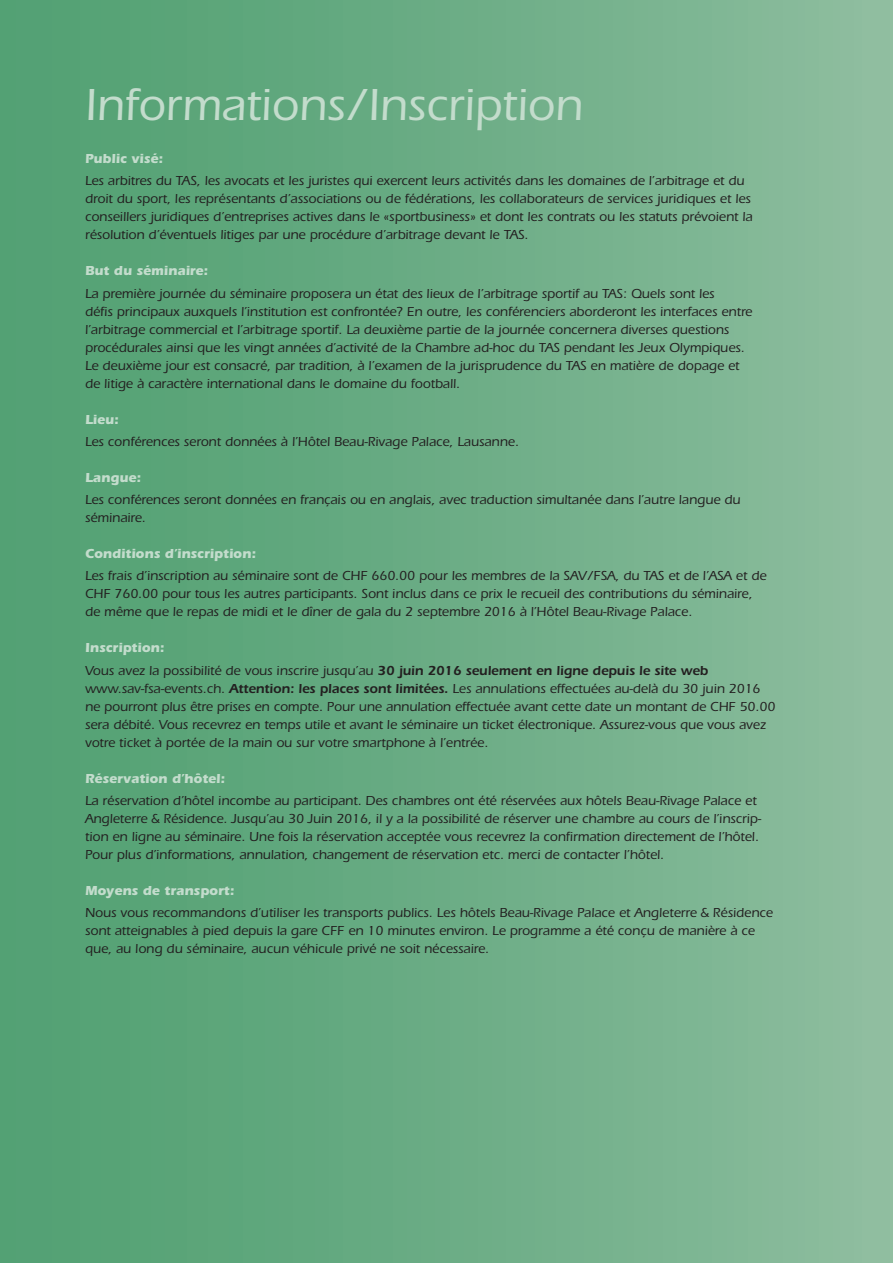
<style>
.page{position:relative;width:893px;height:1263px;background:#fff}
.page>*{position:absolute;margin:0;border:0;box-sizing:border-box;transform-origin:0 0}
.t1{font:500 46.5px "Itc Eras";color:#c3dccc}
.t2{font:500 13.5px/18px "Itc Eras";color:#231f20}
.t3{font:700 13.5px "Itc Eras";color:#c3dccc}
.s1{font-weight:700;color:#c3dccc}
.s2{font-weight:600}
</style>
<div class="page">
<div style="left:0;top:0;width:893px;height:1263px;background:linear-gradient(to right,#4e9e70,#8dbd9e)"></div>
<h1 class="t1" style="left:85px;top:79px;width:499px">Informations/Inscription</h1>
<p class="t3" style="left:85px;top:151px;width:80px">Public visé:</p>
<p class="t2" style="left:85px;top:172px;width:669px">Les arbitres du TAS, les avocats et les juristes qui exercent leurs activités dans les domaines de l’arbitrage et du droit du sport, les représentants d’associations ou de fédérations, les collaborateurs de services juridiques et les conseillers juridiques d’entreprises actives dans le «sportbusiness» et dont les contrats ou les statuts prévoient la résolution d’éventuels litiges par une procédure d’arbitrage devant le TAS.</p>
<p class="t3" style="left:85px;top:263px;width:124px">But du séminaire:</p>
<p class="t2" style="left:85px;top:284px;width:669px">La première journée du séminaire proposera un état des lieux de l’arbitrage sportif au TAS: Quels sont les<br>défis principaux auxquels l’institution est confrontée? En outre, les conférenciers aborderont les interfaces entre l’arbitrage commercial et l’arbitrage sportif. La deuxième partie de la journée concernera diverses questions procédurales ainsi que les vingt années d’activité de la Chambre ad-hoc du TAS pendant les Jeux Olympiques.<br>Le deuxième jour est consacré, par tradition, à l’examen de la jurisprudence du TAS en matière de dopage et de litige à caractère international dans le domaine du football.</p>
<p class="t3" style="left:85px;top:411px;width:35px">Lieu:</p>
<p class="t2" style="left:85px;top:433px;width:435px">Les conférences seront données à l’Hôtel Beau-Rivage Palace, Lausanne.</p>
<p class="t3" style="left:85px;top:470px;width:58px">Langue:</p>
<p class="t2" style="left:85px;top:491px;width:657px">Les conférences seront données en français ou en anglais, avec traduction simultanée dans l’autre langue du séminaire.</p>
<p class="t3" style="left:85px;top:546px;width:172px">Conditions d’inscription:</p>
<p class="t2" style="left:85px;top:567px;width:683px">Les frais d’inscription au séminaire sont de CHF 660.00 pour les membres de la SAV/FSA, du TAS et de l’ASA et de<br>CHF 760.00 pour tous les autres participants. Sont inclus dans ce prix le recueil des contributions du séminaire, de même que le repas de midi et le dîner de gala du 2 septembre 2016 à l’Hôtel Beau-Rivage Palace.</p>
<p class="t2" style="left:85px;top:637px;width:625px;line-height:22.2px"><span class="s1">Inscription:<br></span>Vous avez la possibilité de vous inscrire jusqu’au <span class="s2">30 juin 2016 seulement en ligne depuis le site web</span></p>
<p class="t2" style="left:85px;top:679px;width:692px">www.sav-fsa-events.ch. <span class="s2">Attention: les places sont limitées.</span> Les annulations effectuées au-delà du 30 juin 2016 ne pourront plus être prises en compte. Pour une annulation effectuée avant cette date un montant de CHF 50.00 sera débité. Vous recevrez en temps utile et avant le séminaire un ticket électronique. Assurez-vous que vous avez votre ticket à portée de la main ou sur votre smartphone à l’entrée.</p>
<p class="t3" style="left:85px;top:770px;width:141px">Réservation d’hôtel:</p>
<p class="t2" style="left:85px;top:792px;width:678px">La réservation d’hôtel incombe au participant. Des chambres ont été réservées aux hôtels Beau-Rivage Palace et Angleterre &amp; Résidence. Jusqu’au 30 Juin 2016, il y a la possibilité de réserver une chambre au cours de l’inscrip&shy;tion en ligne au séminaire. Une fois la réservation acceptée vous recevrez la confirmation directement de l’hôtel.<br>Pour plus d’informations, annulation, changement de réservation etc. merci de contacter l’hôtel.</p>
<p class="t3" style="left:85px;top:883px;width:151px">Moyens de transport:</p>
<p class="t2" style="left:85px;top:904px;width:689px">Nous vous recommandons d’utiliser les transports publics. Les hôtels Beau-Rivage Palace et Angleterre &amp; Résidence sont atteignables à pied depuis la gare CFF en 10 minutes environ. Le programme a été conçu de manière à ce que, au long du séminaire, aucun véhicule privé ne soit nécessaire.</p>
</div>
